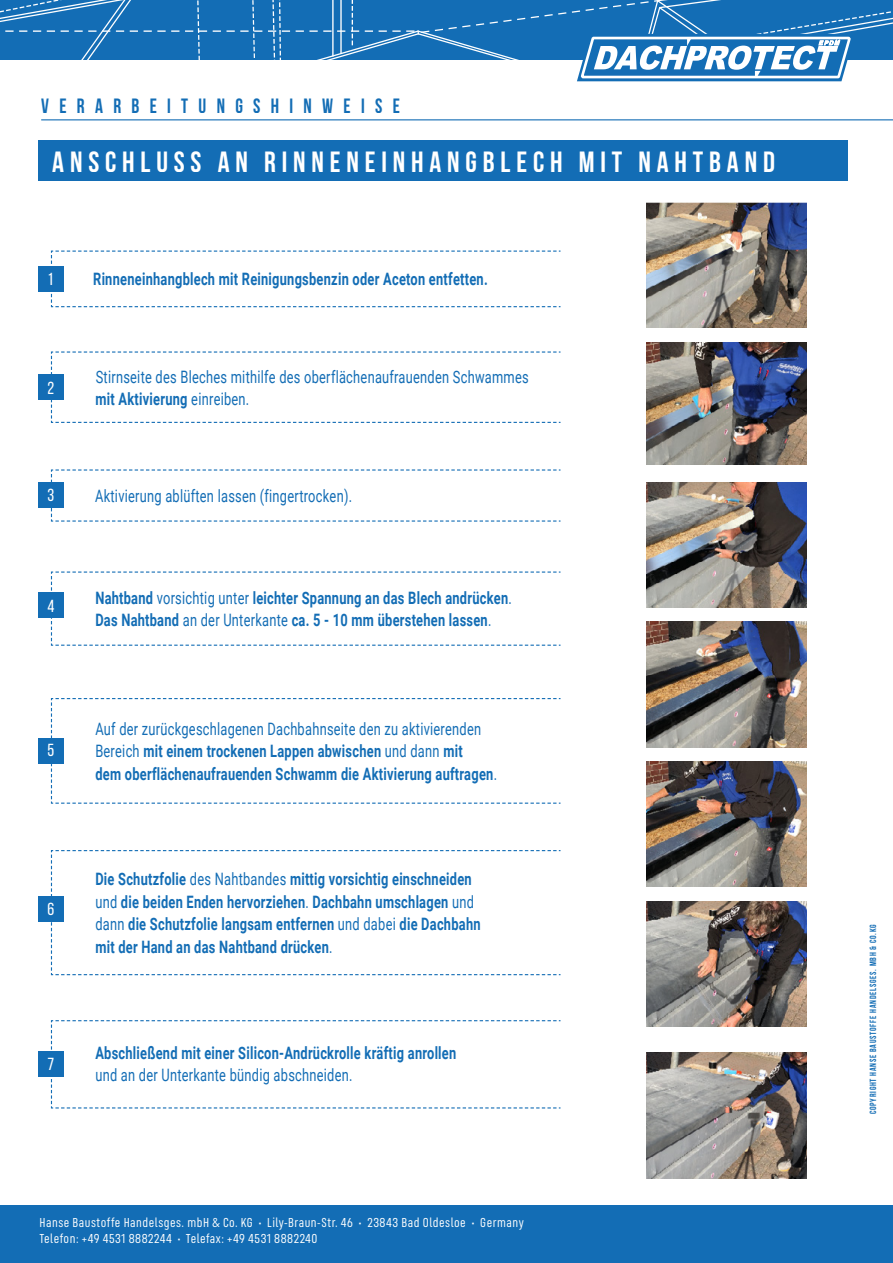
<style>
.page{position:relative;width:893px;height:1263px;background:#fff}
.page>*{position:absolute;margin:0;border:0;box-sizing:border-box;transform-origin:0 0}
.t1{font:700 29.25px "Bebas Neue";letter-spacing:.2em;color:#fff}
.t2{font:700 20.7px "Bebas Neue";letter-spacing:.53em;color:#136db5;scale:.94 1}
.t3{font:17.4px "Bebas Neue";color:#fff}
.t4{font:700 17.1px/22.5px "Roboto";letter-spacing:.02em;color:#136db5;scale:.75 1}
.t5{font:17.1px/22.5px "Roboto";letter-spacing:.02em;color:#136db5;scale:.75 1}
.t6{font:13.2px/15.9px "FS Industrie Cd";letter-spacing:.04em;color:#fff}
.t7{font:700 9px "Bebas Neue";letter-spacing:.08em;color:#136db5}
.s1{font-weight:700}
.s2{font-weight:400}
.s3{font-family:"Lucida Console"}
</style>
<div class="page">
<hr style="left:41px;top:119px;width:852px;height:1px;background:#136db5">
<svg style="left:0;top:0;width:893px;height:81px"></svg>
<div style="left:0;top:1205px;width:893px;height:58px;background:#136db5"></div>
<img style="left:646px;top:203px;width:161px;height:125px">
<img style="left:646px;top:342px;width:161px;height:122px">
<img style="left:646px;top:482px;width:161px;height:125px">
<img style="left:646px;top:622px;width:161px;height:125px">
<img style="left:646px;top:762px;width:161px;height:125px">
<img style="left:646px;top:901px;width:161px;height:125px">
<img style="left:646px;top:1053px;width:161px;height:125px">
<svg style="left:50px;top:250px;width:511px;height:58px"></svg>
<div style="left:38px;top:266px;width:26px;height:25px;background:#136db5"></div>
<svg style="left:50px;top:351px;width:511px;height:72px"></svg>
<div style="left:38px;top:374px;width:26px;height:26px;background:#136db5"></div>
<div style="left:38px;top:140px;width:810px;height:41px;background:#136db5"></div>
<svg style="left:50px;top:469px;width:511px;height:53px"></svg>
<div style="left:38px;top:482px;width:26px;height:25px;background:#136db5"></div>
<svg style="left:50px;top:571px;width:511px;height:75px"></svg>
<div style="left:38px;top:592px;width:26px;height:26px;background:#136db5"></div>
<svg style="left:50px;top:698px;width:511px;height:106px"></svg>
<div style="left:38px;top:738px;width:26px;height:25px;background:#136db5"></div>
<svg style="left:50px;top:850px;width:511px;height:126px"></svg>
<div style="left:38px;top:896px;width:26px;height:26px;background:#136db5"></div>
<svg style="left:50px;top:1020px;width:511px;height:89px"></svg>
<div style="left:38px;top:1052px;width:26px;height:25px;background:#136db5"></div>
<p class="t2" style="left:41px;top:94px;width:383px">VERARBEITUNGSHINWEISE</p>
<h1 class="t1" style="left:52px;top:145px;width:724px">ANSCHLUSS AN RINNENEINHANGBLECH MIT NAHTBAND</h1>
<p class="t3" style="left:47px;top:270px;width:7px">1</p>
<p class="t4" style="left:93px;top:267px;width:528px">Rinneneinhangblech mit Reinigungsbenzin oder Aceton entfetten.</p>
<p class="t3" style="left:47px;top:378px;width:8px">2</p>
<p class="t5" style="left:96px;top:365px;width:579px">Stirnseite des Bleches mithilfe des oberflächenaufrauenden Schwammes <span class="s1">mit Aktivierung</span> einreiben.</p>
<p class="t3" style="left:47px;top:486px;width:8px">3</p>
<p class="t5" style="left:95px;top:484px;width:344px">Aktivierung ablüften lassen (fingertrocken).</p>
<p class="t3" style="left:47px;top:596px;width:8px">4</p>
<p class="t4" style="left:95px;top:586px;width:557px">Nahtband <span class="s2">vorsichtig unter</span> leichter Spannung an das Blech andrücken<span class="s2">.<br></span>Das Nahtband <span class="s2">an der Unterkante</span> ca. 5 - 10 mm überstehen lassen<span class="s2">.</span></p>
<p class="t3" style="left:47px;top:741px;width:8px">5</p>
<p class="t3" style="left:47px;top:899px;width:8px">6</p>
<p class="t3" style="left:47px;top:1054px;width:8px">7</p>
<p class="t4" style="left:95px;top:716px;width:537px"><span class="s2">Auf der zurückgeschlagenen Dachbahnseite den zu aktivierenden<br>Bereich</span> mit einem trockenen Lappen abwischen <span class="s2">und dann</span> mit<br>dem oberflächenaufrauenden Schwamm die Aktivierung auftragen<span class="s2">.</span></p>
<p class="t4" style="left:95px;top:867px;width:515px">Die Schutzfolie <span class="s2">des Nahtbandes</span> mittig vorsichtig einschneiden <span class="s2">und</span> die beiden Enden hervorziehen<span class="s2">.</span> Dachbahn umschlagen <span class="s2">und dann</span> die Schutzfolie langsam entfernen <span class="s2">und dabei</span> die Dachbahn mit der Hand an das Nahtband drücken<span class="s2">.</span></p>
<p class="t4" style="left:95px;top:1041px;width:483px">Abschließend mit einer Silicon-Andrückrolle kräftig anrollen</p>
<p class="t5" style="left:95px;top:1063px;width:344px">und an der Unterkante bündig abschneiden.</p>
<p class="t6" style="left:39px;top:1214px;width:486px">Hanse Baustoffe Handelsges. mbH &amp; Co. KG <span class="s3">·</span> Lily-Braun-Str. 46 <span class="s3">·</span> 23843 Bad Oldesloe <span class="s3">·</span> Germany<br>Telefon: +49 4531 8882244 <span class="s3">·</span> Telefax: +49 4531 8882240</p>
<p class="t7" style="left:868px;top:1114px;width:191px;rotate:-90deg">COPYRIGHT HANSE BAUSTOFFE HANDELSGES. MBH &amp; CO.KG</p>
</div>
